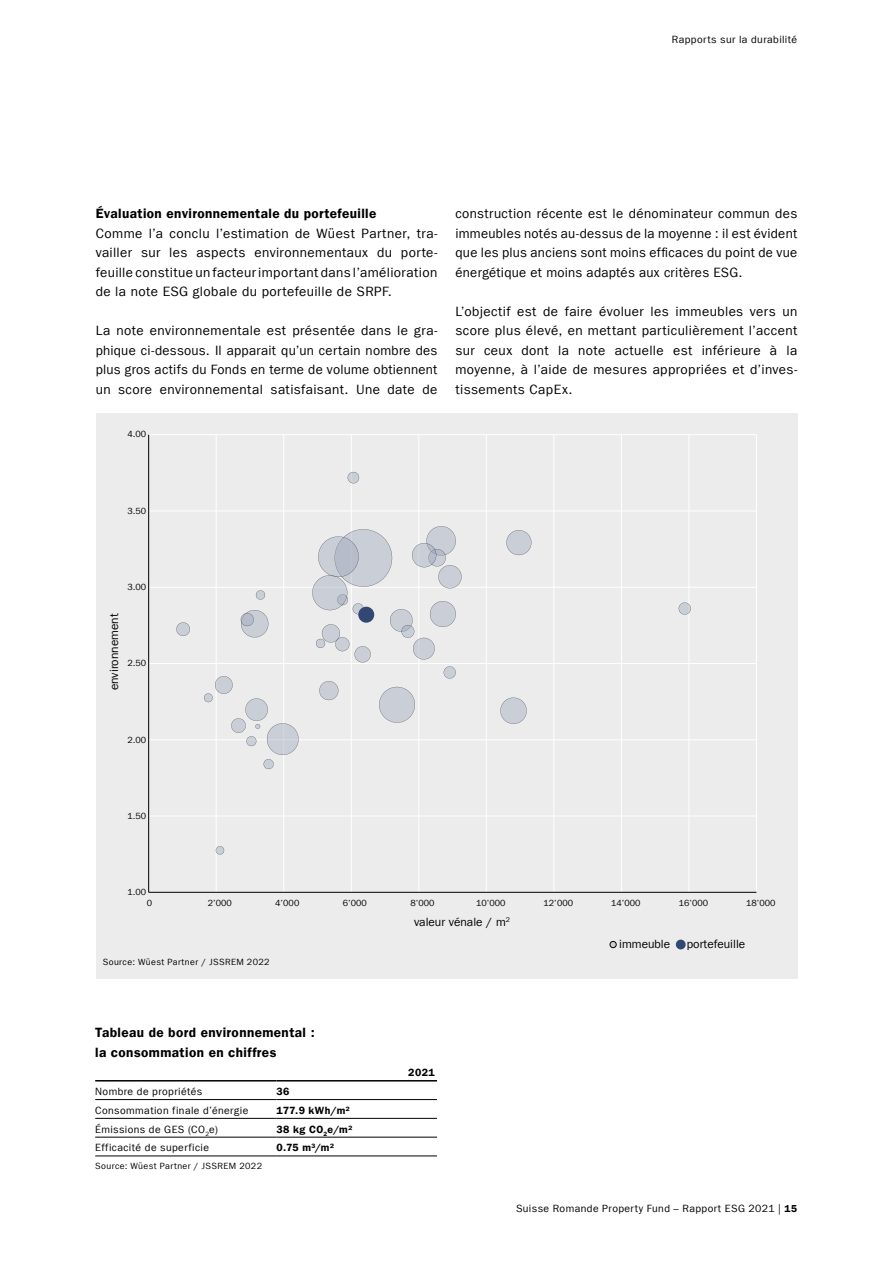
<style>
.page{position:relative;width:893px;height:1263px;background:#fff}
.page>*{position:absolute;margin:0;border:0;box-sizing:border-box;transform-origin:0 0}
.t1{font:13.5px/19.5px "Franklin Gothic LT Com";letter-spacing:.025em;color:#000;text-align:justify}
.t2{font:13.5px/19.5px "Franklin Gothic LT Com Dm";letter-spacing:.03em;color:#000}
.t3{font:12px "Franklin Gothic LT Com";color:#000}
.t4{font:10.5px "Franklin Gothic LT Com";letter-spacing:.04em;color:#000}
.t5{font:10.5px "Franklin Gothic LT Com Dm";letter-spacing:.045em;color:#000}
.t6{font:9px "Franklin Gothic LT Com";letter-spacing:.045em;color:#000}
.t7{font:8.85px "Franklin Gothic LT Com";color:#000}
.s1{font-family:"Franklin Gothic LT Com Dm";font-size:10.2px}
</style>
<div class="page">
<hr style="left:95px;top:1080px;width:181px;height:1px;background:#000">
<hr style="left:276px;top:1080px;width:161px;height:1px;background:#000">
<hr style="left:95px;top:1099px;width:181px;height:1px;background:#000">
<hr style="left:276px;top:1099px;width:161px;height:1px;background:#000">
<hr style="left:95px;top:1118px;width:181px;height:1px;background:#000">
<hr style="left:276px;top:1118px;width:161px;height:1px;background:#000">
<hr style="left:95px;top:1137px;width:181px;height:1px;background:#000">
<hr style="left:276px;top:1137px;width:161px;height:1px;background:#000">
<hr style="left:95px;top:1155px;width:181px;height:1px;background:#000">
<hr style="left:276px;top:1155px;width:161px;height:1px;background:#000">
<div style="left:96px;top:413px;width:701px;height:566px;background:#ececec"></div>
<hr style="left:149px;top:816px;width:607px;height:1px;background:#fff">
<hr style="left:149px;top:739px;width:607px;height:1px;background:#fff">
<hr style="left:149px;top:663px;width:607px;height:1px;background:#fff">
<hr style="left:149px;top:587px;width:607px;height:1px;background:#fff">
<hr style="left:149px;top:511px;width:607px;height:1px;background:#fff">
<hr style="left:149px;top:434px;width:607px;height:1px;background:#fff">
<hr style="left:216px;top:435px;width:1px;height:457px;background:#fff">
<hr style="left:283px;top:435px;width:1px;height:457px;background:#fff">
<hr style="left:351px;top:435px;width:1px;height:457px;background:#fff">
<hr style="left:418px;top:435px;width:1px;height:457px;background:#fff">
<hr style="left:486px;top:435px;width:1px;height:457px;background:#fff">
<hr style="left:554px;top:435px;width:1px;height:457px;background:#fff">
<hr style="left:621px;top:435px;width:1px;height:457px;background:#fff">
<hr style="left:689px;top:435px;width:1px;height:457px;background:#fff">
<hr style="left:756px;top:435px;width:1px;height:457px;background:#fff">
<hr style="left:148px;top:435px;width:1px;height:457px;background:#000">
<hr style="left:149px;top:892px;width:607px;height:1px;background:#000">
<svg style="left:348px;top:472px;width:11px;height:11px"></svg>
<svg style="left:506px;top:530px;width:25px;height:25px"></svg>
<svg style="left:256px;top:590px;width:9px;height:10px"></svg>
<svg style="left:176px;top:622px;width:14px;height:14px"></svg>
<svg style="left:679px;top:603px;width:12px;height:12px"></svg>
<svg style="left:241px;top:610px;width:27px;height:27px"></svg>
<svg style="left:500px;top:698px;width:27px;height:26px"></svg>
<svg style="left:312px;top:526px;width:149px;height:197px"></svg>
<svg style="left:204px;top:676px;width:94px;height:93px"></svg>
<svg style="left:216px;top:846px;width:8px;height:8px"></svg>
<div style="left:610px;top:941px;width:6px;height:7px;background:#caced7;border-radius:50%"></div>
<div style="left:610px;top:941px;width:6px;height:7px;border:1px solid #000;border-radius:50%"></div>
<div style="left:676px;top:940px;width:10px;height:9px;border:4px solid #334773;border-radius:50%"></div>
<div style="left:361px;top:610px;width:10px;height:10px;background:#334773;border-radius:50%"></div>
<div style="left:358px;top:607px;width:16px;height:16px;border:6px solid #334773;border-radius:50%"></div>
<p class="t4" style="left:672px;top:33px;width:127px">Rapports sur la durabilité</p>
<p class="t2" style="left:96px;top:204px;width:282px">Évaluation environnementale du portefeuille</p>
<p class="t1" style="left:96px;top:223px;width:343px">Comme l’a conclu l’estimation de Wüest Partner, tra&shy;vailler sur les aspects environnementaux du porte&shy;feuille constitue un facteur important dans l’amélioration de la note ESG globale du portefeuille de SRPF.</p>
<p class="t1" style="left:96px;top:321px;width:343px">La note environnementale est présentée dans le gra&shy;phique ci-dessous. Il apparait qu’un certain nombre des plus gros actifs du Fonds en terme de volume obtiennent un score environnemental satisfaisant. Une date de</p>
<p class="t6" style="left:128px;top:429px;width:20px">4.00</p>
<p class="t1" style="left:455px;top:204px;width:343px">construction récente est le dénominateur commun des immeubles notés au-dessus de la moyenne : il est évident que les plus anciens sont moins efficaces du point de vue énergétique et moins adaptés aux critères ESG.</p>
<p class="t1" style="left:455px;top:301px;width:343px">L’objectif est de faire évoluer les immeubles vers un score plus élevé, en mettant particulièrement l’accent sur ceux dont la note actuelle est inférieure à la moyenne, à l’aide de mesures appropriées et d’inves&shy;tissements CapEx.</p>
<p class="t7" style="left:128px;top:506px;width:20px">3.50</p>
<p class="t3" style="left:107px;top:690px;width:79px;rotate:-90deg">environnement</p>
<p class="t6" style="left:128px;top:582px;width:20px">3.00</p>
<p class="t6" style="left:128px;top:658px;width:20px">2.50</p>
<p class="t7" style="left:128px;top:734px;width:20px">2.00</p>
<p class="t6" style="left:128px;top:811px;width:20px">1.50</p>
<p class="t7" style="left:128px;top:887px;width:20px">1.00</p>
<p class="t7" style="left:147px;top:898px;width:7px">0</p>
<p class="t7" style="left:208px;top:898px;width:25px">2’000</p>
<p class="t7" style="left:275px;top:898px;width:26px">4’000</p>
<p class="t7" style="left:343px;top:898px;width:25px">6’000</p>
<p class="t7" style="left:410px;top:898px;width:26px">8’000</p>
<p class="t7" style="left:476px;top:898px;width:31px">10’000</p>
<p class="t7" style="left:544px;top:898px;width:31px">12’000</p>
<p class="t7" style="left:611px;top:898px;width:31px">14’000</p>
<p class="t7" style="left:679px;top:898px;width:31px">16’000</p>
<p class="t7" style="left:746px;top:898px;width:31px">18’000</p>
<p class="t6" style="left:103px;top:957px;width:168px">Source: Wüest Partner / JSSREM 2022</p>
<p class="t2" style="left:95px;top:1023px;width:221px">Tableau de bord environnemental : la consommation en chiffres</p>
<p class="t4" style="left:95px;top:1085px;width:109px">Nombre de propriétés</p>
<p class="t5" style="left:276px;top:1085px;width:14px">36</p>
<p class="t4" style="left:95px;top:1104px;width:155px">Consommation finale d’énergie</p>
<p class="t5" style="left:276px;top:1104px;width:75px">177.9 kWh/m²</p>
<p class="t4" style="left:95px;top:1123px;width:124px">Émissions de GES (CO<sub>2</sub>e)</p>
<p class="t5" style="left:276px;top:1123px;width:77px">38 kg CO<sub>2</sub>e/m²</p>
<p class="t4" style="left:95px;top:1142px;width:115px">Efficacité de superficie</p>
<p class="t5" style="left:276px;top:1141px;width:59px">0.75 m³/m²</p>
<p class="t6" style="left:95px;top:1161px;width:168px">Source: Wüest Partner / JSSREM 2022</p>
<p class="t3" style="left:414px;top:915px;width:98px">valeur vénale / m<sup>2</sup></p>
<p class="t5" style="left:408px;top:1066px;width:28px">2021</p>
<p class="t3" style="left:619px;top:937px;width:53px">immeuble</p>
<p class="t3" style="left:687px;top:937px;width:60px">portefeuille</p>
<p class="t4" style="left:516px;top:1202px;width:283px">Suisse Romande Property Fund – Rapport ESG 2021 | <span class="s1">15</span></p>
</div>
